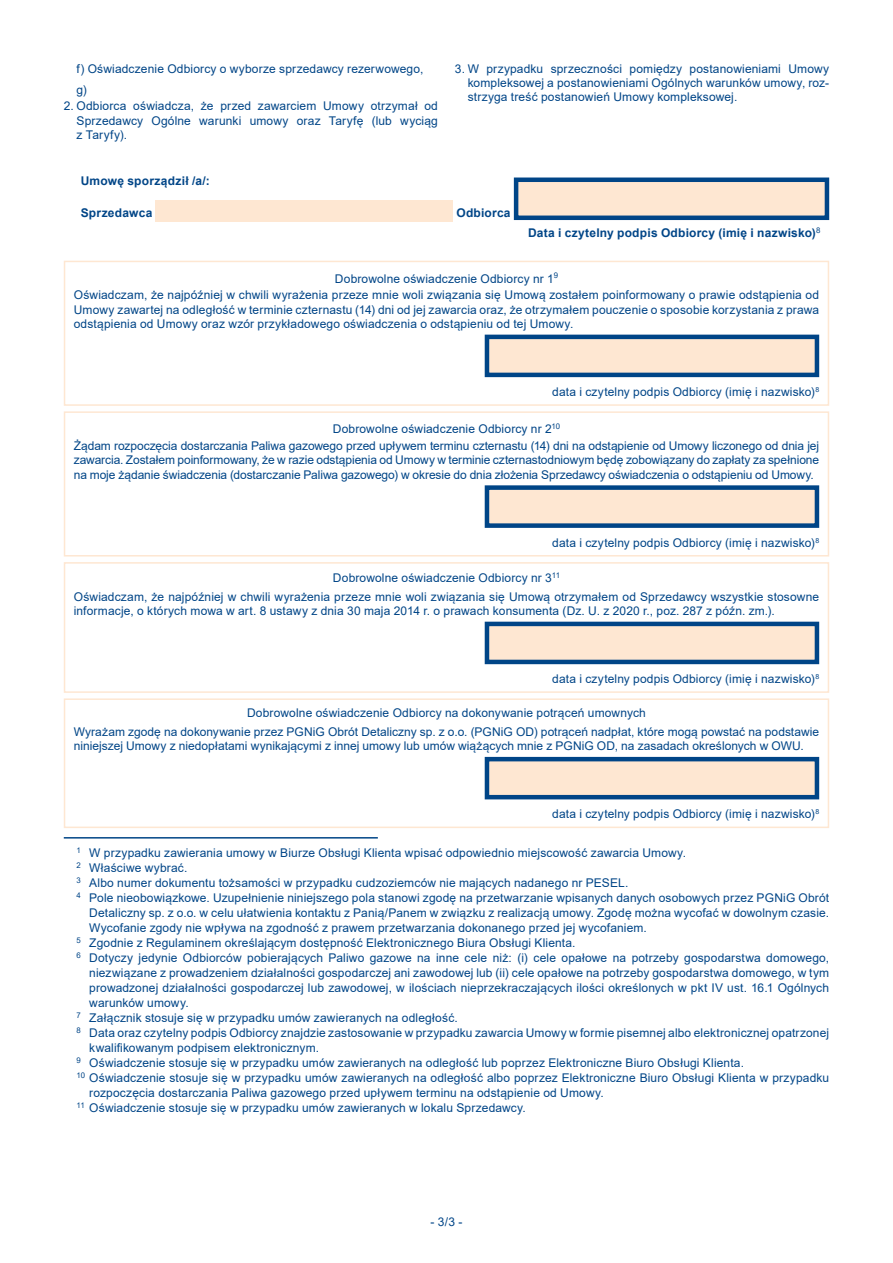
<style>
.page{position:relative;width:893px;height:1263px;background:#fff}
.page>*{position:absolute;margin:0;border:0;box-sizing:border-box;transform-origin:0 0}
.t1{font:12px/14.4px "Arial";letter-spacing:.01em;color:#004587;text-align:center}
.t2{font:12px/14.4px "Arial";letter-spacing:-.01em;color:#004587}
.t3{font:700 12px "Arial";letter-spacing:.02em;color:#004587}
</style>
<div class="page">
<hr style="left:64px;top:837px;width:314px;height:1px;background:#004587">
<div style="left:485px;top:335px;width:334px;height:42px;background:#fee7d2;border:4px solid #004587"></div>
<div style="left:64px;top:261px;width:765px;height:145px;border:2px solid #fee7d2"></div>
<div style="left:485px;top:485px;width:334px;height:43px;background:#fee7d2;border:4px solid #004587"></div>
<div style="left:64px;top:411px;width:765px;height:145px;border:2px solid #fee7d2"></div>
<div style="left:485px;top:622px;width:334px;height:42px;background:#fee7d2;border:4px solid #004587"></div>
<div style="left:64px;top:562px;width:765px;height:131px;border:2px solid #fee7d2"></div>
<div style="left:485px;top:757px;width:334px;height:42px;background:#fee7d2;border:4px solid #004587"></div>
<div style="left:64px;top:698px;width:765px;height:130px;border:2px solid #fee7d2"></div>
<div style="left:156px;top:201px;width:297px;height:21px;background:#fee7d2"></div>
<div style="left:514px;top:177px;width:315px;height:43px;background:#fee7d2;border:4px solid #004587"></div>
<p class="t1" style="left:77px;top:58px;width:348px;line-height:21.3px;text-align:left">f) Oświadczenie Odbiorcy o wyborze sprzedawcy rezerwowego, g)</p>
<p class="t1" style="left:77px;top:99px;width:363px;text-align:justify;text-indent:-13px">2. Odbiorca oświadcza, że przed zawarciem Umowy otrzymał od Sprzedawcy Ogólne warunki umowy oraz Taryfę (lub wyciąg z Taryfy).</p>
<p class="t1" style="left:468px;top:61px;width:363px;text-align:justify;text-indent:-13px">3. W przypadku sprzeczności pomiędzy postanowieniami Umowy kompleksowej a postanowieniami Ogólnych warunków umowy, roz&shy;strzyga treść postanowień Umowy kompleksowej.</p>
<p class="t3" style="left:81px;top:172px;width:130px">Umowę sporządził /a/:</p>
<p class="t3" style="left:81px;top:204px;width:73px">Sprzedawca</p>
<p class="t3" style="left:456px;top:204px;width:56px">Odbiorca</p>
<p class="t3" style="left:528px;top:225px;width:294px">Data i czytelny podpis Odbiorcy (imię i nazwisko)<sup>8</sup></p>
<p class="t1" style="left:74px;top:270px;width:747px;line-height:16.5px">Dobrowolne oświadczenie Odbiorcy nr 1<sup>9<br></sup>Oświadczam, że najpóźniej w chwili wyrażenia przeze mnie woli związania się Umową zostałem poinformowany o prawie odstąpienia od</p>
<p class="t1" style="left:74px;top:302px;width:747px;text-align:left">Umowy zawartej na odległość w terminie czternastu (14) dni od jej zawarcia oraz, że otrzymałem pouczenie o sposobie korzystania z prawa odstąpienia od Umowy oraz wzór przykładowego oświadczenia o odstąpieniu od tej Umowy.</p>
<p class="t1" style="left:552px;top:384px;width:268px">data i czytelny podpis Odbiorcy (imię i nazwisko)<sup>8</sup></p>
<p class="t1" style="left:74px;top:421px;width:747px;line-height:16.5px">Dobrowolne oświadczenie Odbiorcy nr 2<sup>10<br></sup>Żądam rozpoczęcia dostarczania Paliwa gazowego przed upływem terminu czternastu (14) dni na odstąpienie od Umowy liczonego od dnia jej</p>
<p class="t2" style="left:74px;top:453px;width:747px">zawarcia. Zostałem poinformowany, że w razie odstąpienia od Umowy w terminie czternastodniowym będę zobowiązany do zapłaty za spełnione na moje żądanie świadczenia (dostarczanie Paliwa gazowego) w okresie do dnia złożenia Sprzedawcy oświadczenia o odstąpieniu od Umowy.</p>
<p class="t1" style="left:552px;top:535px;width:268px">data i czytelny podpis Odbiorcy (imię i nazwisko)<sup>8</sup></p>
<p class="t1" style="left:74px;top:568px;width:747px;line-height:18.6px">Dobrowolne oświadczenie Odbiorcy nr 3<sup>11<br></sup>Oświadczam, że najpóźniej w chwili wyrażenia przeze mnie woli związania się Umową otrzymałem od Sprzedawcy wszystkie stosowne</p>
<p class="t1" style="left:74px;top:603px;width:703px">informacje, o których mowa w art. 8 ustawy z dnia 30 maja 2014 r. o prawach konsumenta (Dz. U. z 2020 r., poz. 287 z późn. zm.).</p>
<p class="t1" style="left:552px;top:671px;width:268px">data i czytelny podpis Odbiorcy (imię i nazwisko)<sup>8</sup></p>
<p class="t1" style="left:74px;top:704px;width:747px;line-height:18.6px">Dobrowolne oświadczenie Odbiorcy na dokonywanie potrąceń umownych<br>Wyrażam zgodę na dokonywanie przez PGNiG Obrót Detaliczny sp. z o.o. (PGNiG OD) potrąceń nadpłat, które mogą powstać na podstawie</p>
<p class="t1" style="left:74px;top:739px;width:732px">niniejszej Umowy z niedopłatami wynikającymi z innej umowy lub umów wiążących mnie z PGNiG OD, na zasadach określonych w OWU.</p>
<p class="t1" style="left:552px;top:806px;width:268px">data i czytelny podpis Odbiorcy (imię i nazwisko)<sup>8</sup></p>
<p class="t1" style="left:77px;top:846px;width:611px"><sup>1</sup> W przypadku zawierania umowy w Biurze Obsługi Klienta wpisać odpowiednio miejscowość zawarcia Umowy.</p>
<p class="t1" style="left:77px;top:861px;width:112px"><sup>2</sup> Właściwe wybrać.</p>
<p class="t1" style="left:77px;top:876px;width:553px"><sup>3</sup> Albo numer dokumentu tożsamości w przypadku cudzoziemców nie mających nadanego nr PESEL.</p>
<p class="t1" style="left:77px;top:891px;width:754px"><sup>4</sup> Pole nieobowiązkowe. Uzupełnienie niniejszego pola stanowi zgodę na przetwarzanie wpisanych danych osobowych przez PGNiG Obrót</p>
<p class="t1" style="left:89px;top:906px;width:741px">Detaliczny sp. z o.o. w celu ułatwienia kontaktu z Panią/Panem w związku z realizacją umowy. Zgodę można wycofać w dowolnym czasie.</p>
<p class="t1" style="left:89px;top:921px;width:559px">Wycofanie zgody nie wpływa na zgodność z prawem przetwarzania dokonanego przed jej wycofaniem.</p>
<p class="t1" style="left:77px;top:936px;width:500px"><sup>5</sup> Zgodnie z Regulaminem określającym dostępność Elektronicznego Biura Obsługi Klienta.</p>
<p class="t1" style="left:77px;top:951px;width:754px"><sup>6</sup> Dotyczy jedynie Odbiorców pobierających Paliwo gazowe na inne cele niż: (i) cele opałowe na potrzeby gospodarstwa domowego,</p>
<p class="t1" style="left:89px;top:966px;width:741px">niezwiązane z prowadzeniem działalności gospodarczej ani zawodowej lub (ii) cele opałowe na potrzeby gospodarstwa domowego, w tym</p>
<p class="t1" style="left:89px;top:981px;width:741px">prowadzonej działalności gospodarczej lub zawodowej, w ilościach nieprzekraczających ilości określonych w pkt IV ust. 16.1 Ogólnych</p>
<p class="t1" style="left:89px;top:996px;width:101px">warunków umowy.</p>
<p class="t1" style="left:77px;top:1011px;width:383px"><sup>7</sup> Załącznik stosuje się w przypadku umów zawieranych na odległość.</p>
<p class="t1" style="left:77px;top:1026px;width:754px"><sup>8</sup> Data oraz czytelny podpis Odbiorcy znajdzie zastosowanie w przypadku zawarcia Umowy w formie pisemnej albo elektronicznej opatrzonej</p>
<p class="t1" style="left:89px;top:1041px;width:231px">kwalifikowanym podpisem elektronicznym.</p>
<p class="t1" style="left:77px;top:1056px;width:669px"><sup>9</sup> Oświadczenie stosuje się w przypadku umów zawieranych na odległość lub poprzez Elektroniczne Biuro Obsługi Klienta.</p>
<p class="t1" style="left:77px;top:1071px;width:754px"><sup>10</sup> Oświadczenie stosuje się w przypadku umów zawieranych na odległość albo poprzez Elektroniczne Biuro Obsługi Klienta w przypadku</p>
<p class="t1" style="left:89px;top:1086px;width:516px">rozpoczęcia dostarczania Paliwa gazowego przed upływem terminu na odstąpienie od Umowy.</p>
<p class="t1" style="left:77px;top:1101px;width:451px"><sup>11</sup> Oświadczenie stosuje się w przypadku umów zawieranych w lokalu Sprzedawcy.</p>
<p class="t1" style="left:431px;top:1214px;width:33px">- 3/3 -</p>
</div>
